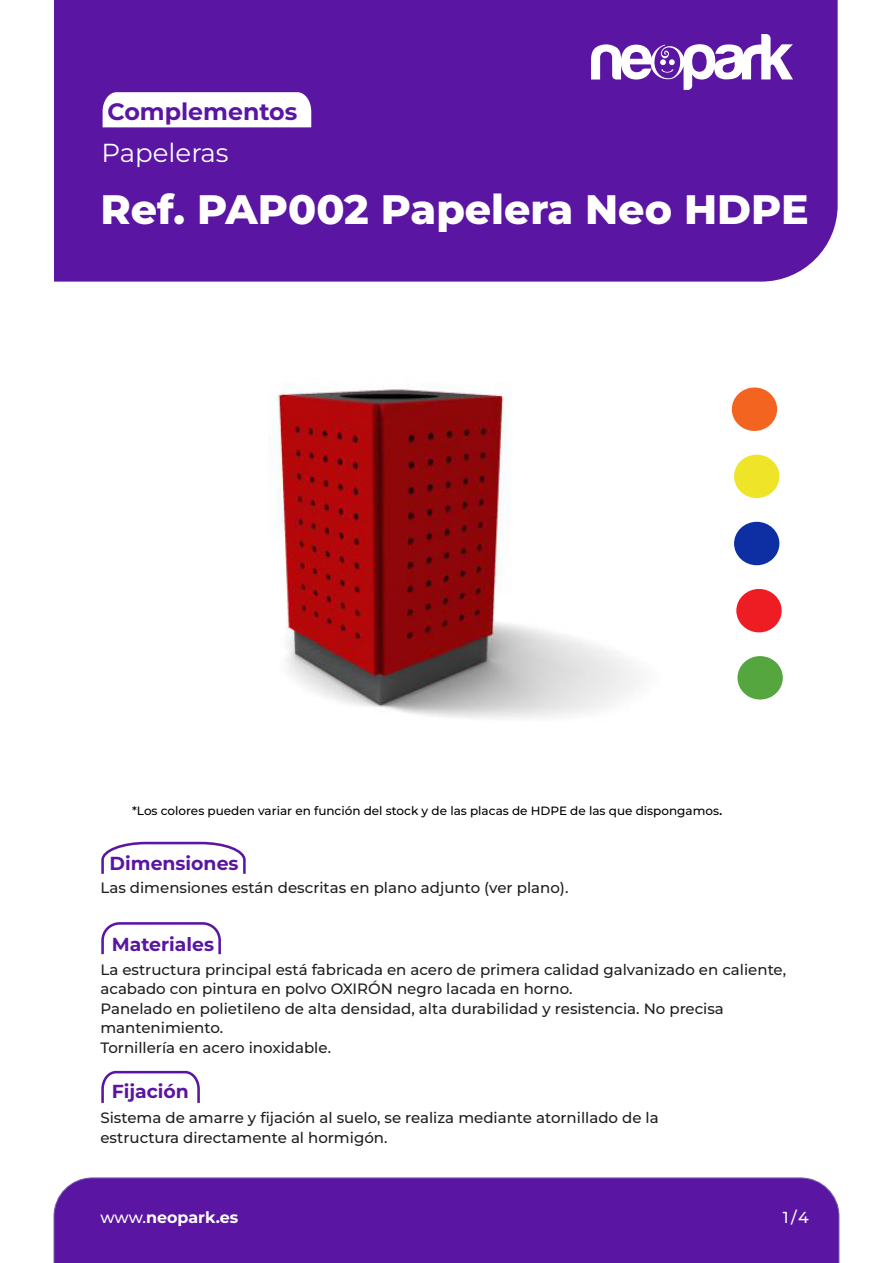
<style>
.page{position:relative;width:893px;height:1263px;background:#fff}
.page>*{position:absolute;margin:0;border:0;box-sizing:border-box;transform-origin:0 0}
.t1{font:800 41.1px "Montserrat";color:#fff}
.t2{font:26.1px "Montserrat";color:#fff}
.t3{font:700 23.7px "Montserrat";color:#5a15a2}
.t4{font:700 18.9px "Montserrat";color:#5a15a2}
.t5{font:700 15.9px "Montserrat";color:#fff}
.t6{font:500 15.9px "Montserrat";color:#fff}
.t7{font:500 15px/19.5px "Montserrat";color:#231f20}
.t8{font:500 12px "Montserrat";color:#000}
.s1{font-size:15px}
.s2{font-weight:500}
</style>
<div class="page">
<div style="left:54px;top:0;width:784px;height:282px;background:#5a15a2"></div>
<div style="left:54px;top:1178px;width:785px;height:85px;background:#5a15a2"></div>
<svg style="left:591px;top:34px;width:202px;height:56px"></svg>
<svg style="left:103px;top:92px;width:208px;height:35px"></svg>
<svg style="left:101px;top:841px;width:145px;height:33px"></svg>
<svg style="left:101px;top:922px;width:120px;height:33px"></svg>
<svg style="left:101px;top:1070px;width:99px;height:33px"></svg>
<img style="left:268px;top:385px;width:469px;height:333px">
<div style="left:734px;top:455px;width:45px;height:43px;background:#efe428;border-radius:50%"></div>
<div style="left:732px;top:387px;width:45px;height:44px;background:#f36421;border-radius:50%"></div>
<div style="left:736px;top:589px;width:46px;height:43px;background:#ee1d23;border-radius:50%"></div>
<div style="left:734px;top:522px;width:45px;height:43px;background:#0e2fa3;border-radius:50%"></div>
<div style="left:737px;top:656px;width:46px;height:43px;background:#55a63e;border-radius:50%"></div>
<p class="t3" style="left:107px;top:96px;width:191px">Complementos</p>
<p class="t2" style="left:102px;top:136px;width:129px">Papeleras</p>
<p class="t1" style="left:100px;top:182px;width:710px">Ref. PAP002 Papelera Neo HDPE</p>
<p class="t8" style="left:132px;top:803px;width:592px">*Los colores pueden variar en función del stock y de las placas de HDPE de las que dispongamos<span class="s1">.</span></p>
<p class="t4" style="left:110px;top:850px;width:130px">Dimensiones</p>
<p class="t7" style="left:100px;top:878px;width:469px">Las dimensiones están descritas en plano adjunto (ver plano).</p>
<p class="t4" style="left:112px;top:931px;width:104px">Materiales</p>
<p class="t7" style="left:100px;top:959px;width:687px">La estructura principal está fabricada en acero de primera calidad galvanizado en caliente, acabado con pintura en polvo OXIRÓN negro lacada en horno.</p>
<p class="t7" style="left:100px;top:998px;width:625px">Panelado en polietileno de alta densidad, alta durabilidad y resistencia. No precisa mantenimiento.</p>
<p class="t7" style="left:100px;top:1037px;width:232px">Tornillería en acero inoxidable.</p>
<p class="t4" style="left:112px;top:1079px;width:79px">Fijación</p>
<p class="t7" style="left:100px;top:1108px;width:560px">Sistema de amarre y fijación al suelo, se realiza mediante atornillado de la estructura directamente al hormigón.</p>
<p class="t5" style="left:100px;top:1206px;width:139px"><span class="s2">www.</span>neopark.es</p>
<p class="t6" style="left:783px;top:1206px;width:28px">1/4</p>
</div>
